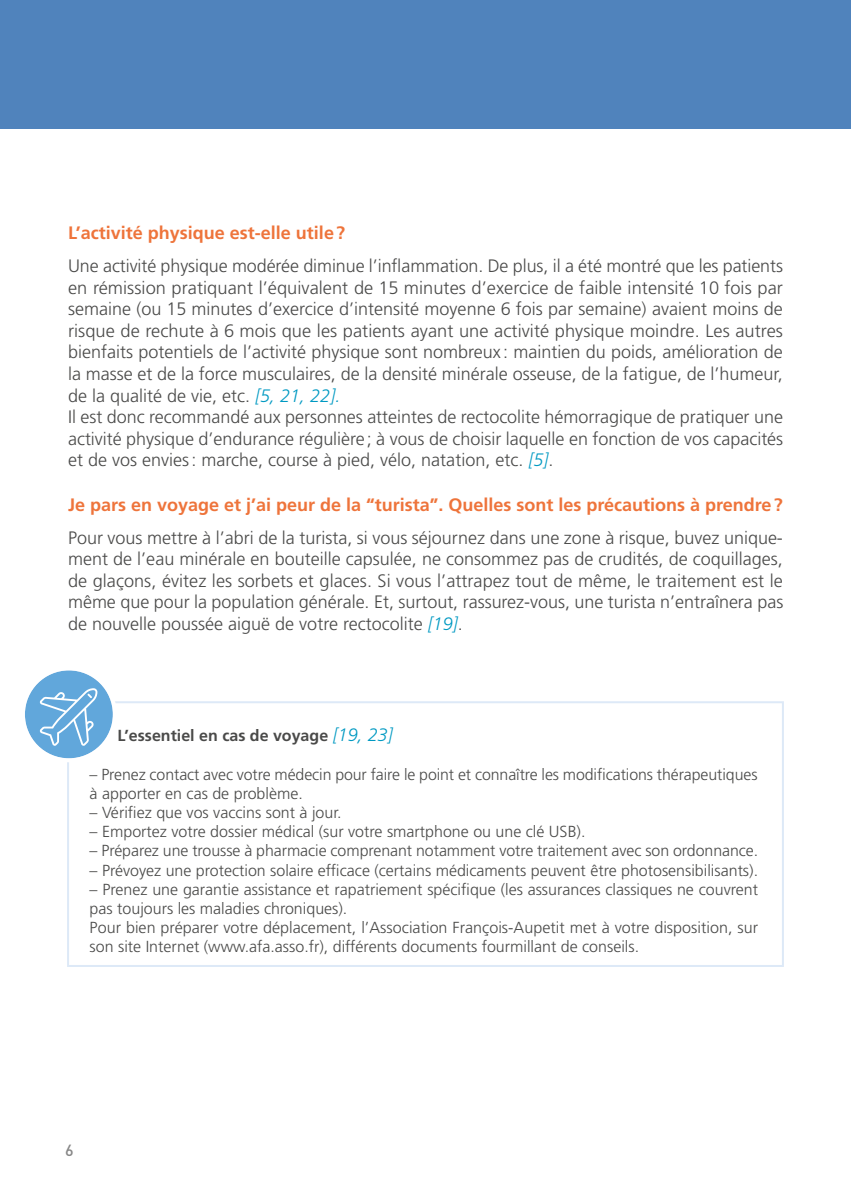
<style>
.page{position:relative;width:851px;height:1191px;background:#fff}
.page>*{position:absolute;margin:0;border:0;box-sizing:border-box;transform-origin:0 0}
.t1{font:300 18px/21.6px "Frutiger LT Std";color:#4a4a49}
.t2{font:700 18px "Frutiger LT Std";color:#ee743b}
.t3{font:300 16px/19.2px "Frutiger LT Std";color:#4a4a49}
.t4{font:700 16px "Frutiger LT Std";color:#4a4a49}
.t5{font:500 16px "DINOT";color:#878787}
.s1{font-style:italic;color:#0099c2}
.s2{font-weight:300;font-style:italic;font-size:18px;color:#0099c2}
</style>
<div class="page">
<div style="left:0;top:0;width:850px;height:129px;background:#5083bc"></div>
<div style="left:67px;top:701px;width:716px;height:266px;background:#fff;border:2px solid #dde9f7"></div>
<svg style="left:26px;top:671px;width:86px;height:86px"></svg>
<div style="left:21px;top:666px;width:96px;height:96px;border:4px solid #fff;border-radius:50%"></div>
<p class="t2" style="left:68px;top:222px;width:279px">L’activité physique est-elle utile?</p>
<p class="t1" style="left:68px;top:255px;width:716px">Une activité physique modérée diminue l’inflammation. De plus, il a été montré que les patients en rémission pratiquant l’équivalent de 15 minutes d’exercice de faible intensité 10 fois par semaine (ou 15 minutes d’exercice d’intensité moyenne 6 fois par semaine) avaient moins de risque de rechute à 6 mois que les patients ayant une activité physique moindre. Les autres bienfaits potentiels de l’activité physique sont nombreux : maintien du poids, amélioration de la masse et de la force musculaires, de la densité minérale osseuse, de la fatigue, de l’humeur, de la qualité de vie, etc. <span class="s1">[5, 21, 22].<br></span>Il est donc recommandé aux personnes atteintes de rectocolite hémorragique de pratiquer une activité physique d’endurance régulière; à vous de choisir laquelle en fonction de vos capacités et de vos envies: marche, course à pied, vélo, natation, etc. <span class="s1">[5]</span>.</p>
<p class="t2" style="left:68px;top:494px;width:716px">Je pars en voyage et j’ai peur de la “turista”. Quelles sont les précautions à prendre?</p>
<p class="t1" style="left:68px;top:527px;width:716px;text-align:justify">Pour vous mettre à l’abri de la turista, si vous séjournez dans une zone à risque, buvez unique&shy;ment de l’eau minérale en bouteille capsulée, ne consommez pas de crudités, de coquillages, de glaçons, évitez les sorbets et glaces. Si vous l’attrapez tout de même, le traitement est le même que pour la population générale. Et, surtout, rassurez-vous, une turista n’entraînera pas de nouvelle poussée aiguë de votre rectocolite <span class="s1">[19]</span>.</p>
<p class="t4" style="left:118px;top:726px;width:276px">L’essentiel en cas de voyage <span class="s2">[19, 23]</span></p>
<p class="t3" style="left:90px;top:764px;width:669px">– Prenez contact avec votre médecin pour faire le point et connaître les modifications thérapeutiques à apporter en cas de problème.</p>
<p class="t3" style="left:90px;top:803px;width:253px">– Vérifiez que vos vaccins sont à jour.</p>
<p class="t3" style="left:90px;top:822px;width:497px">– Emportez votre dossier médical (sur votre smartphone ou une clé USB).</p>
<p class="t3" style="left:90px;top:841px;width:670px">– Préparez une trousse à pharmacie comprenant notamment votre traitement avec son ordonnance.</p>
<p class="t3" style="left:90px;top:860px;width:670px">– Prévoyez une protection solaire efficace (certains médicaments peuvent être photosensibilisants).</p>
<p class="t3" style="left:90px;top:880px;width:670px">– Prenez une garantie assistance et rapatriement spécifique (les assurances classiques ne couvrent pas toujours les maladies chroniques).<br>Pour bien préparer votre déplacement, l’Association François-Aupetit met à votre disposition, sur son site Internet (www.afa.asso.fr), différents documents fourmillant de conseils.</p>
<p class="t5" style="left:65px;top:1139px;width:10px">6</p>
</div>
